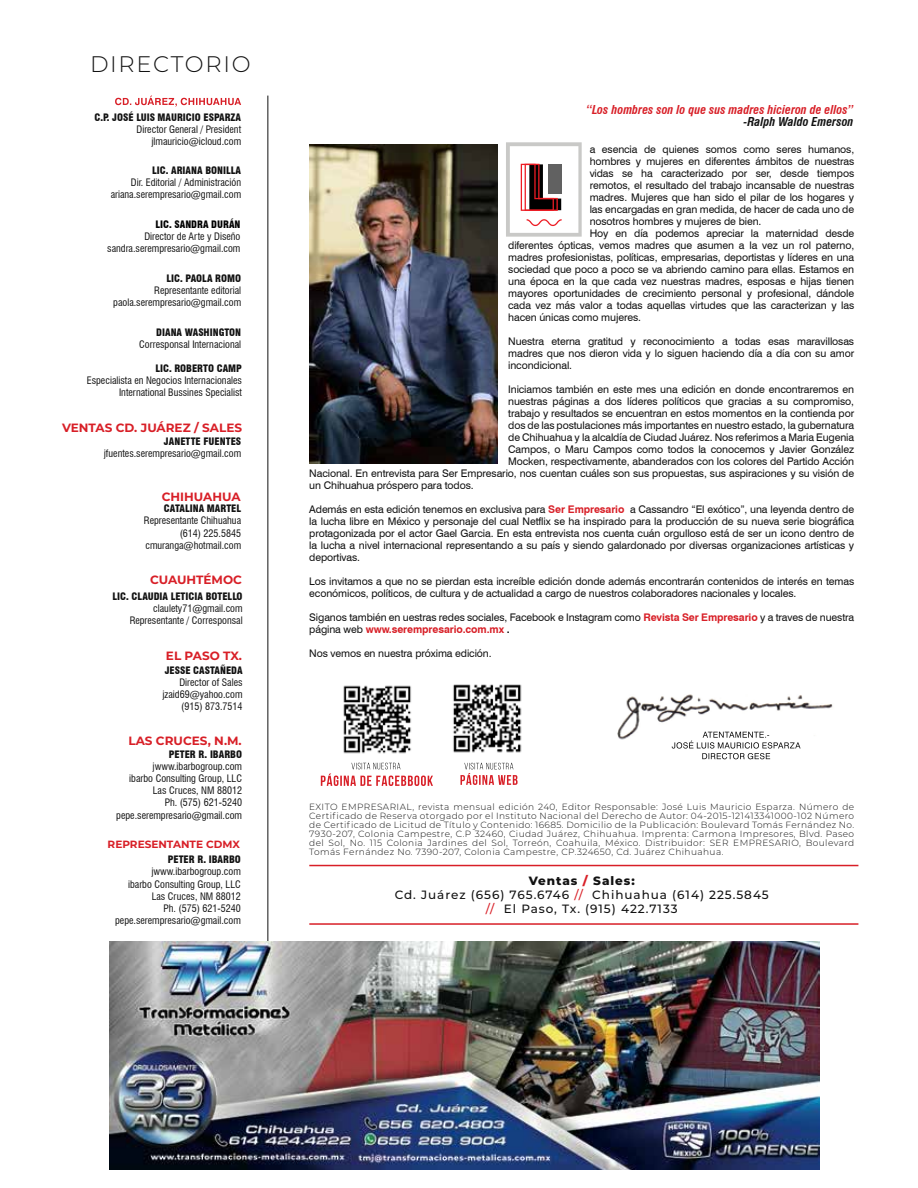
<style>
.page{position:relative;width:918px;height:1188px;background:#fff}
.page>*{position:absolute;margin:0;border:0;box-sizing:border-box;transform-origin:0 0}
.t1{font:300 22.5px "Montserrat";letter-spacing:.075em;color:#121212}
.t2{font:500 12px/14.4px "Montserrat";letter-spacing:.08em;color:#121212;text-align:center}
.t3{font:700 12px "Montserrat";color:#d81f27}
.t4{font:italic 700 condensed 12px "Swiss 721 BT";color:#d81f27}
.t5{font:italic 700 condensed 12px "Swiss 721 BT";color:#121212}
.t6{font:10.5px/12px "Swiss 721 BT";letter-spacing:-.01em;color:#121212;text-align:justify}
.t7{font:700 10.5px "Montserrat";color:#d81f27}
.t8{font:condensed 10.05px/12px "Swiss 721 BT";color:#121212;text-align:right}
.t9{font:900 condensed 10.05px "Swiss 721 BT";color:#121212}
.t10{font:900 condensed 10.05px "Swiss 721 BT";color:#000}
.t11{font:300 9px/9px "Montserrat";letter-spacing:.045em;color:#121212;text-align:justify}
.s1{font-weight:700;color:#d81f27}
.s2{font-weight:700}
.s3{font-weight:800}
.s4{font-weight:800;color:#d81f27}
.s5{color:#d81f27}
</style>
<div class="page">
<img style="left:617px;top:694px;width:216px;height:46px">
<svg style="left:672px;top:732px;width:129px;height:27px"></svg>
<hr style="left:267px;top:96px;width:1px;height:858px;background:#121212">
<svg style="left:115px;top:96px;width:126px;height:11px"></svg>
<hr style="left:309px;top:865px;width:549px;height:1px;background:#d81f27">
<hr style="left:309px;top:923px;width:549px;height:2px;background:#d81f27">
<img style="left:343px;top:685px;width:68px;height:69px">
<img style="left:453px;top:684px;width:69px;height:69px">
<svg style="left:460px;top:763px;width:58px;height:22px"></svg>
<svg style="left:321px;top:763px;width:112px;height:23px"></svg>
<img style="left:109px;top:942px;width:710px;height:228px">
<img style="left:309px;top:144px;width:189px;height:319px">
<svg style="left:506px;top:142px;width:76px;height:95px"></svg>
<h1 class="t1" style="left:90px;top:49px;width:162px">DIRECTORIO</h1>
<p class="t9" style="left:94px;top:111px;width:148px">C.P. JOSÉ LUIS MAURICIO ESPARZA</p>
<p class="t8" style="left:137px;top:123px;width:106px">Director General / President jlmauricio@icloud.com</p>
<p class="t9" style="left:152px;top:164px;width:90px">LIC. ARIANA BONILLA</p>
<p class="t8" style="left:111px;top:177px;width:132px">Dir. Editorial / Administración ariana.serempresario@gmail.com</p>
<p class="t10" style="left:156px;top:218px;width:86px">LIC. SANDRA DURÁN</p>
<p class="t8" style="left:107px;top:231px;width:135px">Director de Arte y Diseño sandra.serempresario@gmail.com</p>
<p class="t9" style="left:166px;top:272px;width:76px">LIC. PAOLA ROMO</p>
<p class="t8" style="left:113px;top:285px;width:129px">Representante editorial paola.serempresario@gmail.com</p>
<p class="t9" style="left:156px;top:326px;width:86px">DIANA WASHINGTON</p>
<p class="t8" style="left:139px;top:339px;width:104px">Corresponsal Internacional</p>
<p class="t9" style="left:155px;top:362px;width:88px">LIC. ROBERTO CAMP</p>
<p class="t8" style="left:87px;top:375px;width:157px">Especialista en Negocios Internacionales<br>International Bussines Specialist</p>
<p class="t9" style="left:164px;top:435px;width:79px">JANETTE FUENTES</p>
<p class="t8" style="left:104px;top:447px;width:139px">jfuentes.serempresario@gmail.com</p>
<p class="t3" style="left:62px;top:419px;width:181px">VENTAS CD. JUÁREZ / SALES</p>
<p class="t3" style="left:162px;top:488px;width:80px">CHIHUAHUA</p>
<p class="t9" style="left:164px;top:503px;width:79px">CATALINA MARTEL</p>
<p class="t8" style="left:144px;top:515px;width:99px">Representante Chihuahua (614) 225.5845 cmuranga@hotmail.com</p>
<p class="t3" style="left:150px;top:571px;width:94px">CUAUHTÉMOC</p>
<p class="t9" style="left:112px;top:590px;width:132px">LIC. CLAUDIA LETICIA BOTELLO</p>
<p class="t8" style="left:130px;top:602px;width:114px">claulety71@gmail.com<br>Representante / Corresponsal</p>
<p class="t9" style="left:165px;top:664px;width:79px">JESSE CASTAÑEDA</p>
<p class="t8" style="left:162px;top:676px;width:82px">Director of Sales jzaid69@yahoo.com (915) 873.7514</p>
<p class="t9" style="left:169px;top:749px;width:75px">PETER R. IBARBO</p>
<p class="t8" style="left:116px;top:761px;width:127px">jwww.ibarbogroup.com<br>ibarbo Consulting Group, LLC<br>Las Cruces, NM 88012<br>Ph. (575) 621-5240 pepe.serempresario@gmail.com</p>
<p class="t9" style="left:168px;top:854px;width:75px">PETER R. IBARBO</p>
<p class="t8" style="left:115px;top:866px;width:127px">jwww.ibarbogroup.com<br>ibarbo Consulting Group, LLC<br>Las Cruces, NM 88012<br>Ph. (575) 621-5240 pepe.serempresario@gmail.com</p>
<p class="t3" style="left:166px;top:647px;width:78px">EL PASO TX.</p>
<p class="t3" style="left:128px;top:732px;width:115px">LAS CRUCES, N.M.</p>
<p class="t7" style="left:108px;top:837px;width:134px">REPRESENTANTE CDMX</p>
<p class="t4" style="left:586px;top:103px;width:269px">“Los hombres son lo que sus madres hicieron de ellos”</p>
<p class="t5" style="left:744px;top:115px;width:111px">-Ralph Waldo Emerson</p>
<p class="t6" style="left:590px;top:143px;width:266px">a esencia de quienes somos como seres humanos,</p>
<p class="t6" style="left:590px;top:155px;width:266px">hombres y mujeres en diferentes ámbitos de nuestras</p>
<p class="t6" style="left:590px;top:167px;width:266px">vidas se ha caracterizado por ser, desde tiempos</p>
<p class="t6" style="left:590px;top:179px;width:266px">remotos, el resultado del trabajo incansable de nuestras</p>
<p class="t6" style="left:590px;top:191px;width:266px">madres. Mujeres que han sido el pilar de los hogares y</p>
<p class="t6" style="left:590px;top:203px;width:266px">las encargadas en gran medida, de hacer de cada uno de</p>
<p class="t6" style="left:590px;top:215px;width:173px">nosotros hombres y mujeres de bien.</p>
<p class="t6" style="left:590px;top:227px;width:266px">Hoy en día podemos apreciar la maternidad desde</p>
<p class="t6" style="left:508px;top:239px;width:347px">diferentes ópticas, vemos madres que asumen a la vez un rol paterno,</p>
<p class="t6" style="left:508px;top:251px;width:347px">madres profesionistas, políticas, empresarias, deportistas y líderes en una</p>
<p class="t6" style="left:508px;top:263px;width:347px">sociedad que poco a poco se va abriendo camino para ellas. Estamos en</p>
<p class="t6" style="left:508px;top:275px;width:347px">una época en la que cada vez nuestras madres, esposas e hijas tienen</p>
<p class="t6" style="left:508px;top:287px;width:347px">mayores oportunidades de crecimiento personal y profesional, dándole</p>
<p class="t6" style="left:508px;top:299px;width:348px">cada vez más valor a todas aquellas virtudes que las caracterizan y las</p>
<p class="t6" style="left:508px;top:311px;width:134px">hacen únicas como mujeres.</p>
<p class="t6" style="left:508px;top:335px;width:348px">Nuestra eterna gratitud y reconocimiento a todas esas maravillosas madres que nos dieron vida y lo siguen haciendo día a día con su amor incondicional.</p>
<p class="t6" style="left:508px;top:383px;width:348px">Iniciamos también en este mes una edición en donde encontraremos en</p>
<p class="t6" style="left:508px;top:395px;width:347px">nuestras páginas a dos líderes políticos que gracias a su compromiso,</p>
<p class="t6" style="left:508px;top:407px;width:347px">trabajo y resultados se encuentran en estos momentos en la contienda por</p>
<p class="t6" style="left:508px;top:419px;width:347px">dos de las postulaciones más importantes en nuestro estado, la gubernatura</p>
<p class="t6" style="left:508px;top:431px;width:347px">de Chihuahua y la alcaldía de Ciudad Juárez. Nos referimos a Maria Eugenia</p>
<p class="t6" style="left:508px;top:443px;width:347px">Campos, o Maru Campos como todos la conocemos y Javier González</p>
<p class="t6" style="left:508px;top:455px;width:347px">Mocken, respectivamente, abanderados con los colores del Partido Acción</p>
<p class="t6" style="left:309px;top:467px;width:546px">Nacional. En entrevista para Ser Empresario, nos cuentan cuáles son sus propuestas, sus aspiraciones y su visión de</p>
<p class="t6" style="left:309px;top:479px;width:166px">un Chihuahua próspero para todos.</p>
<p class="t6" style="left:309px;top:503px;width:546px">Además en esta edición tenemos en exclusiva para <span class="s1">Ser Empresario</span> a Cassandro “El exótico”, una leyenda dentro de la lucha libre en México y personaje del cual Netflix se ha inspirado para la producción de su nueva serie biográfica protagonizada por el actor Gael Garcia. En esta entrevista nos cuenta cuán orgulloso está de ser un icono dentro de la lucha a nivel internacional representando a su país y siendo galardonado por diversas organizaciones artísticas y deportivas.</p>
<p class="t6" style="left:309px;top:575px;width:546px">Los invitamos a que no se pierdan esta increíble edición donde además encontrarán contenidos de interés en temas económicos, políticos, de cultura y de actualidad a cargo de nuestros colaboradores nacionales y locales.</p>
<p class="t6" style="left:309px;top:611px;width:546px">Siganos también en uestras redes sociales, Facebook e Instagram como <span class="s1">Revista Ser Empresario</span> y a traves de nuestra página web <span class="s1">www.serempresario.com.mx</span> <span class="s2">.</span></p>
<p class="t6" style="left:309px;top:647px;width:184px">Nos vemos en nuestra próxima edición.</p>
<p class="t11" style="left:309px;top:802px;width:546px">EXITO EMPRESARIAL, revista mensual edición 240, Editor Responsable: José Luis Mauricio Esparza. Número de Certificado de Reserva otorgado por el Instituto Nacional del Derecho de Autor: 04-2015-121413341000-102 Número de Certificado de Licitud de Título y Contenido: 16685. Domicilio de la Publicación: Boulevard Tomás Fernández No.<br>7930-207, Colonia Campestre, C.P 32460, Ciudad Juárez, Chihuahua. Imprenta: Carmona Impresores, Blvd. Paseo del Sol, No. 115 Colonia Jardines del Sol, Torreón, Coahuila, México. Distribuidor: SER EMPRESARIO, Boulevard Tomás Fernández No. 7390-207, Colonia Campestre, CP.324650, Cd. Juárez Chihuahua.</p>
<p class="t2" style="left:395px;top:873px;width:376px"><span class="s3">Ventas</span> <span class="s4">/</span> <span class="s3">Sales:<br></span>Cd. Juárez (656) 765.6746 <span class="s5">//</span> Chihuahua (614) 225.5845 <span class="s5">//</span> El Paso, Tx. (915) 422.7133</p>
</div>
